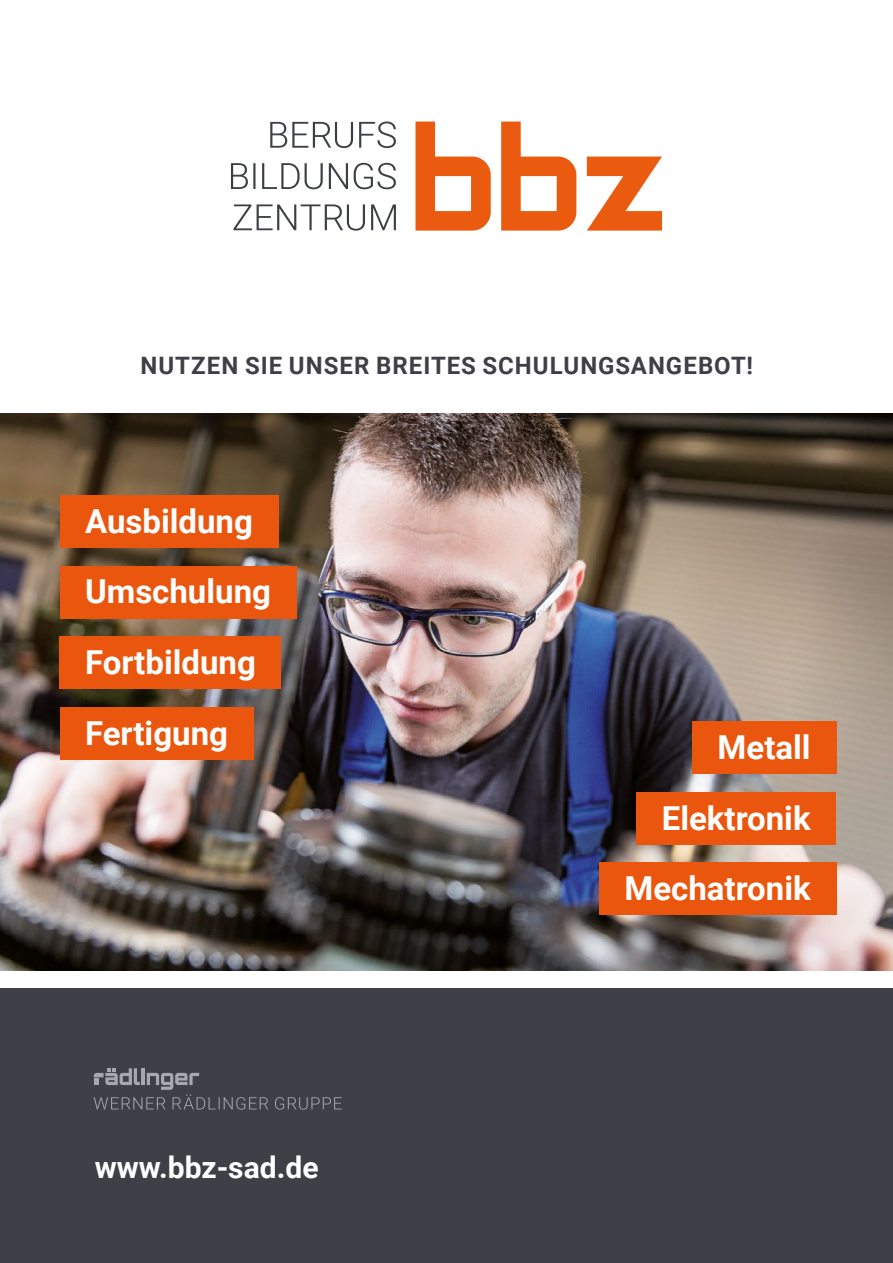
<style>
.page{position:relative;width:893px;height:1263px;background:#fff}
.page>*{position:absolute;margin:0;border:0;box-sizing:border-box;transform-origin:0 0}
.t1{font:700 33px/70.5px "Roboto";color:#fff;text-align:right}
.t2{font:700 30px "Roboto";color:#fff}
.t3{font:700 24px "Roboto";letter-spacing:.04em;color:#3f3f47}
</style>
<div class="page">
<img style="left:0;top:414px;width:893px;height:557px">
<div style="left:692px;top:721px;width:144px;height:53px;background:#ea560d"></div>
<div style="left:636px;top:792px;width:200px;height:52px;background:#ea560d"></div>
<div style="left:599px;top:862px;width:237px;height:53px;background:#ea560d"></div>
<div style="left:60px;top:495px;width:218px;height:53px;background:#ea560d"></div>
<div style="left:60px;top:566px;width:236px;height:52px;background:#ea560d"></div>
<div style="left:60px;top:636px;width:221px;height:53px;background:#ea560d"></div>
<div style="left:60px;top:707px;width:193px;height:52px;background:#ea560d"></div>
<div style="left:0;top:989px;width:893px;height:274px;background:#3f3f47"></div>
<svg style="left:94px;top:1068px;width:248px;height:41px"></svg>
<svg style="left:415px;top:122px;width:76px;height:109px"></svg>
<svg style="left:501px;top:122px;width:75px;height:109px"></svg>
<svg style="left:270px;top:122px;width:126px;height:26px"></svg>
<svg style="left:233px;top:204px;width:163px;height:27px"></svg>
<svg style="left:231px;top:163px;width:165px;height:26px"></svg>
<svg style="left:587px;top:157px;width:75px;height:74px"></svg>
<p class="t3" style="left:141px;top:349px;width:614px">NUTZEN SIE UNSER BREITES SCHULUNGSANGEBOT!</p>
<p class="t1" style="left:85px;top:485px;width:187px;text-align:left">Ausbildung<br>Umschulung<br>Fortbildung<br>Fertigung</p>
<p class="t2" style="left:95px;top:1146px;width:225px">www.bbz-sad.de</p>
<p class="t1" style="left:624px;top:711px;width:188px">Metall<br>Elektronik<br>Mechatronik</p>
</div>
